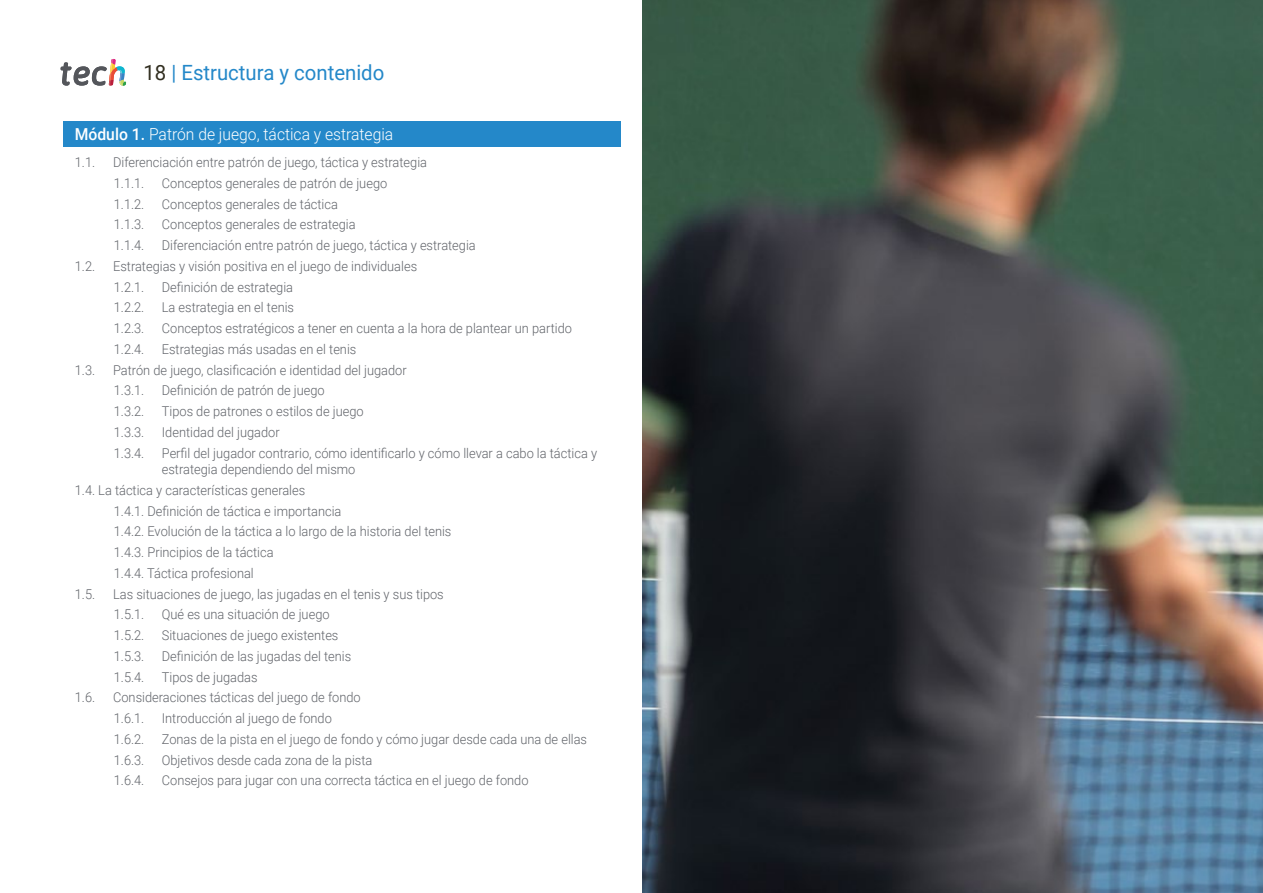
<style>
.page{position:relative;width:1263px;height:893px;background:#fff}
.page>*{position:absolute;margin:0;border:0;box-sizing:border-box;transform-origin:0 0}
.t1{font:21px "Roboto";color:#2488c9}
.t2{font:300 16.5px "Roboto";color:#fff;scale:.95 1}
.t3{font:300 13.5px/20.7px "Roboto";color:#61646a;scale:.95 1}
.s1{color:#312e20}
.s2{font-weight:500}
</style>
<div class="page">
<img style="left:642px;top:0;width:621px;height:893px">
<div style="left:64px;top:121px;width:557px;height:25px;background:#2488c9"></div>
<svg style="left:61px;top:59px;width:65px;height:27px"></svg>
<h1 class="t1" style="left:144px;top:57px;width:242px"><span class="s1">18</span> | Estructura y contenido</h1>
<p class="t2" style="left:75px;top:123px;width:337px"><span class="s2">Módulo 1.</span> Patrón de juego, táctica y estrategia</p>
<p class="t3" style="left:75px;top:151px;width:23px">1.1.</p>
<p class="t3" style="left:113px;top:151px;width:332px">Diferenciación entre patrón de juego, táctica y estrategia<br>1.1.1.</p>
<p class="t3" style="left:162px;top:172px;width:239px">Conceptos generales de patrón de juego</p>
<p class="t3" style="left:114px;top:193px;width:34px">1.1.2.</p>
<p class="t3" style="left:162px;top:193px;width:187px">Conceptos generales de táctica</p>
<p class="t3" style="left:114px;top:214px;width:34px">1.1.3.</p>
<p class="t3" style="left:162px;top:214px;width:206px">Conceptos generales de estrategia</p>
<p class="t3" style="left:114px;top:234px;width:34px">1.1.4.</p>
<p class="t3" style="left:162px;top:234px;width:332px">Diferenciación entre patrón de juego, táctica y estrategia</p>
<p class="t3" style="left:75px;top:255px;width:23px">1.2.</p>
<p class="t3" style="left:113px;top:255px;width:322px">Estrategias y visión positiva en el juego de individuales<br>1.2.1.</p>
<p class="t3" style="left:162px;top:276px;width:140px">Definición de estrategia</p>
<p class="t3" style="left:114px;top:297px;width:34px">1.2.2.</p>
<p class="t3" style="left:162px;top:297px;width:141px">La estrategia en el tenis</p>
<p class="t3" style="left:114px;top:317px;width:34px">1.2.3.</p>
<p class="t3" style="left:162px;top:317px;width:433px">Conceptos estratégicos a tener en cuenta a la hora de plantear un partido</p>
<p class="t3" style="left:114px;top:338px;width:34px">1.2.4.</p>
<p class="t3" style="left:162px;top:338px;width:206px">Estrategias más usadas en el tenis</p>
<p class="t3" style="left:75px;top:359px;width:23px">1.3.</p>
<p class="t3" style="left:113px;top:359px;width:311px">Patrón de juego, clasificación e identidad del jugador<br>1.3.1.</p>
<p class="t3" style="left:162px;top:380px;width:173px">Definición de patrón de juego</p>
<p class="t3" style="left:114px;top:400px;width:34px">1.3.2.</p>
<p class="t3" style="left:162px;top:400px;width:214px">Tipos de patrones o estilos de juego</p>
<p class="t3" style="left:114px;top:421px;width:34px">1.3.3.</p>
<p class="t3" style="left:162px;top:421px;width:125px">Identidad del jugador</p>
<p class="t3" style="left:114px;top:442px;width:34px">1.3.4.</p>
<p class="t3" style="left:162px;top:444px;width:460px;line-height:16.5px">Perfil del jugador contrario, cómo identificarlo y cómo llevar a cabo la táctica y estrategia dependiendo del mismo</p>
<p class="t3" style="left:75px;top:479px;width:244px">1.4. La táctica y características generales</p>
<p class="t3" style="left:114px;top:500px;width:241px">1.4.1. Definición de táctica e importancia</p>
<p class="t3" style="left:114px;top:521px;width:357px">1.4.2. Evolución de la táctica a lo largo de la historia del tenis</p>
<p class="t3" style="left:114px;top:541px;width:170px">1.4.3. Principios de la táctica</p>
<p class="t3" style="left:114px;top:562px;width:149px">1.4.4. Táctica profesional</p>
<p class="t3" style="left:75px;top:583px;width:23px">1.5.</p>
<p class="t3" style="left:113px;top:583px;width:350px">Las situaciones de juego, las jugadas en el tenis y sus tipos<br>1.5.1.</p>
<p class="t3" style="left:162px;top:604px;width:178px">Qué es una situación de juego</p>
<p class="t3" style="left:114px;top:624px;width:34px">1.5.2.</p>
<p class="t3" style="left:162px;top:624px;width:187px">Situaciones de juego existentes</p>
<p class="t3" style="left:114px;top:645px;width:34px">1.5.3.</p>
<p class="t3" style="left:162px;top:645px;width:201px">Definición de las jugadas del tenis</p>
<p class="t3" style="left:114px;top:666px;width:34px">1.5.4.</p>
<p class="t3" style="left:162px;top:666px;width:102px">Tipos de jugadas</p>
<p class="t3" style="left:75px;top:687px;width:23px">1.6.</p>
<p class="t3" style="left:113px;top:687px;width:262px">Consideraciones tácticas del juego de fondo<br>1.6.1.</p>
<p class="t3" style="left:162px;top:707px;width:181px">Introducción al juego de fondo</p>
<p class="t3" style="left:114px;top:728px;width:34px">1.6.2.</p>
<p class="t3" style="left:162px;top:728px;width:449px">Zonas de la pista en el juego de fondo y cómo jugar desde cada una de ellas</p>
<p class="t3" style="left:114px;top:749px;width:34px">1.6.3.</p>
<p class="t3" style="left:162px;top:749px;width:223px">Objetivos desde cada zona de la pista</p>
<p class="t3" style="left:114px;top:770px;width:34px">1.6.4.</p>
<p class="t3" style="left:162px;top:770px;width:388px">Consejos para jugar con una correcta táctica en el juego de fondo</p>
</div>
